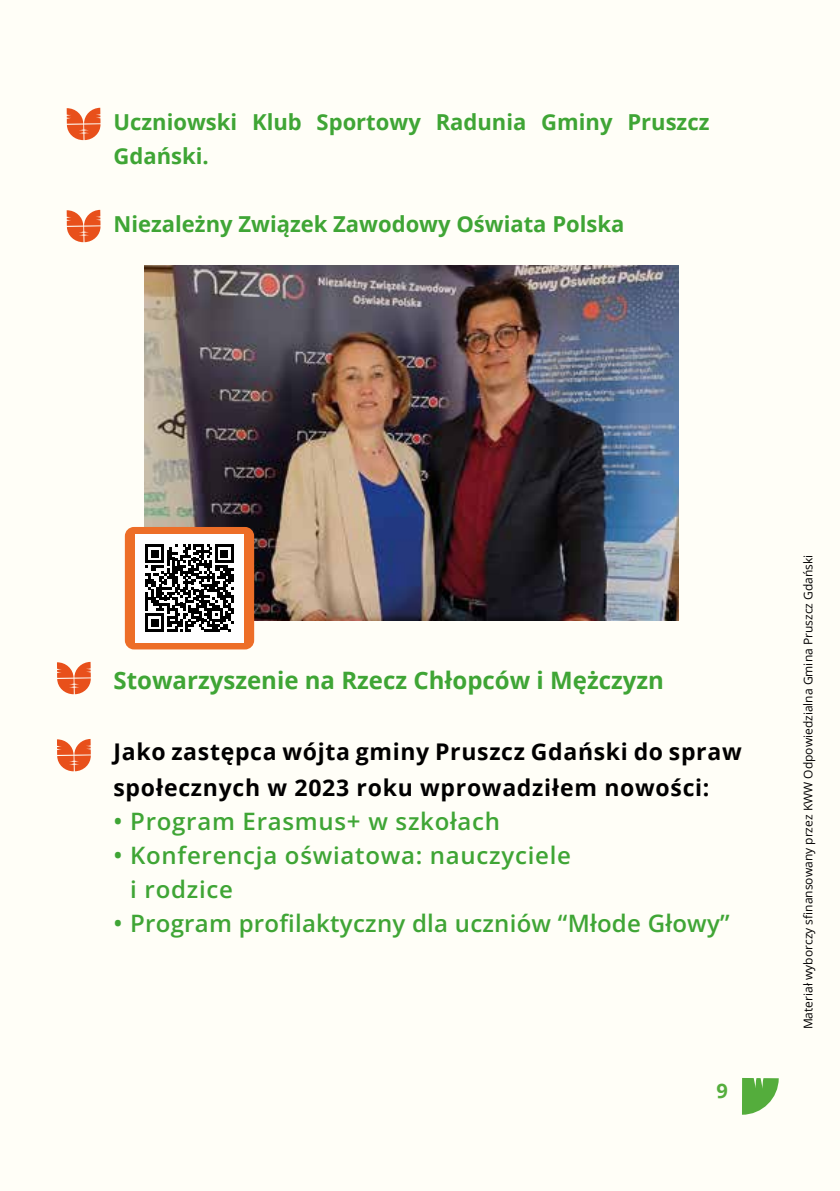
<style>
.page{position:relative;width:840px;height:1191px;background:#fff}
.page>*{position:absolute;margin:0;border:0;box-sizing:border-box;transform-origin:0 0}
.t1{font:600 24px/34px "Open Sans";letter-spacing:.03em;color:#3fa535}
.t2{font:600 24px "Open Sans";letter-spacing:.01em;color:#3fa535}
.t3{font:700 24px "Open Sans";color:#3fa535}
.t4{font:700 23px/36px "Open Sans";letter-spacing:.03em;color:#000}
.t5{font:700 22px/34px "Open Sans";color:#3fa535}
.t6{font:700 20px "Open Sans";color:#55ae3d}
.t7{font:12px "Open Sans";color:#000}
</style>
<div class="page">
<div style="left:0;top:0;width:839px;height:1191px;background:#fffef7"></div>
<svg style="left:742px;top:1078px;width:36px;height:36px"></svg>
<img style="left:144px;top:265px;width:534px;height:356px">
<div style="left:125px;top:527px;width:129px;height:122px;background:#ed6e28;border-radius:9px"></div>
<svg style="left:67px;top:108px;width:34px;height:32px"></svg>
<svg style="left:57px;top:662px;width:34px;height:32px"></svg>
<svg style="left:67px;top:210px;width:34px;height:32px"></svg>
<svg style="left:57px;top:739px;width:34px;height:32px"></svg>
<div style="left:135px;top:534px;width:109px;height:108px;background:#fff"></div>
<svg style="left:146px;top:544px;width:87px;height:88px"></svg>
<p class="t5" style="left:113px;top:105px;width:597px">Uczniowski Klub Sportowy Radunia Gminy Pruszcz<br>Gdański.</p>
<p class="t5" style="left:113px;top:207px;width:512px">Niezależny Związek Zawodowy Oświata Polska</p>
<p class="t3" style="left:113px;top:664px;width:551px">Stowarzyszenie na Rzecz Chłopców i Mężczyzn</p>
<p class="t4" style="left:113px;top:732px;width:629px">Jako zastępca wójta gminy Pruszcz Gdański do spraw społecznych w 2023 roku wprowadziłem nowości:</p>
<p class="t1" style="left:113px;top:803px;width:388px">• Program Erasmus+ w szkołach</p>
<p class="t1" style="left:130px;top:837px;width:442px;text-indent:-17px">• Konferencja oświatowa: nauczyciele i rodzice</p>
<p class="t2" style="left:113px;top:906px;width:617px">• Program profilaktyczny dla uczniów “Młode Głowy”</p>
<p class="t6" style="left:716px;top:1076px;width:13px">9</p>
<p class="t7" style="left:799px;top:1029px;width:476px;rotate:-90deg">Materiał wyborczy sfinansowany przez KWW Odpowiedzialna Gmina Pruszcz Gdański</p>
</div>
